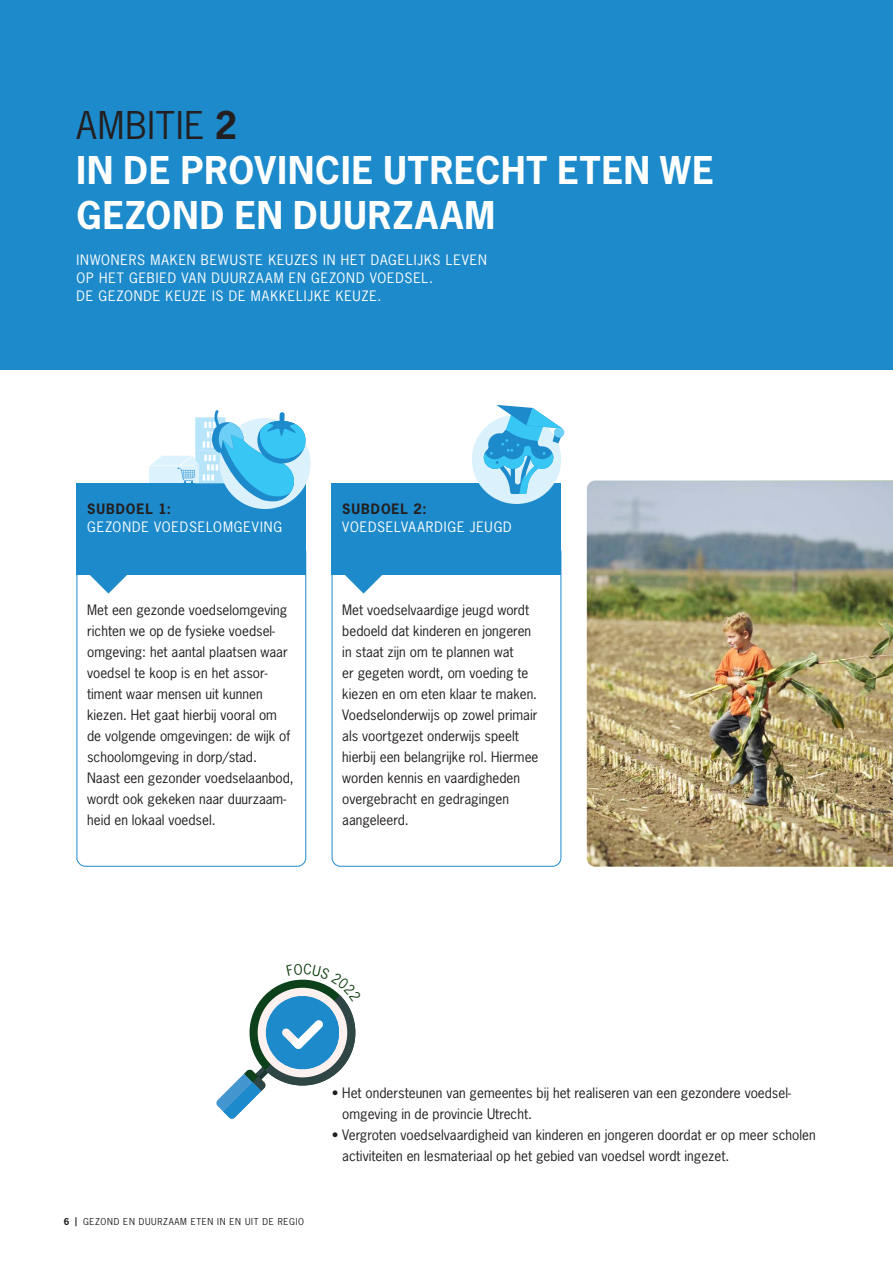
<style>
.page{position:relative;width:893px;height:1263px;background:#fff}
.page>*{position:absolute;margin:0;border:0;box-sizing:border-box;transform-origin:0 0}
.Kop_24pt_rood{font:700 36px "News Gothic Std";letter-spacing:.03em;color:#fff}
.Kop_24pt_rood-2{font:36px "News Gothic Std";letter-spacing:.025em;color:#231f20}
.Platte_tekst{font:13.5px/21px "News Gothic Std";color:#231f20}
.Subtitel{font:13.5px "News Gothic Std";letter-spacing:.065em;color:#fff}
.Subtitel-2{font:700 13.5px "News Gothic Std";letter-spacing:.065em;color:#231f20}
.t1{font:9px "News Gothic Std";letter-spacing:.075em;color:#231f20}
.s1{font-weight:700}
</style>
<div class="page">
<img style="left:587px;top:480px;width:306px;height:387px">
<div style="left:77px;top:543px;width:229px;height:324px;border:1px solid #1d8acb;border-radius:9px"></div>
<div style="left:332px;top:543px;width:229px;height:324px;border:1px solid #1d8acb;border-radius:9px"></div>
<div style="left:0;top:0;width:893px;height:370px;background:#1d8acb"></div>
<div style="left:77px;top:483px;width:229px;height:91px;background:#1d8acb"></div>
<div style="left:332px;top:483px;width:229px;height:91px;background:#1d8acb"></div>
<svg style="left:89px;top:574px;width:39px;height:20px"></svg>
<svg style="left:344px;top:574px;width:39px;height:20px"></svg>
<div style="left:472px;top:415px;width:89px;height:89px;background:#dbf2fc;border-radius:50%"></div>
<svg style="left:484px;top:405px;width:80px;height:89px"></svg>
<div style="left:220px;top:418px;width:91px;height:91px;background:#dbf2fc;border-radius:50%"></div>
<div style="left:149px;top:466px;width:50px;height:17px;background:#dcf2fc"></div>
<svg style="left:150px;top:410px;width:156px;height:91px"></svg>
<svg style="left:216px;top:979px;width:140px;height:140px"></svg>
<p class="Kop_24pt_rood-2" style="left:77px;top:102px;width:162px">AMBITIE <span class="s1">2</span></p>
<p class="Kop_24pt_rood" style="left:77px;top:146px;width:639px">IN DE PROVINCIE UTRECHT ETEN WE</p>
<p class="Kop_24pt_rood" style="left:77px;top:191px;width:420px">GEZOND EN DUURZAAM</p>
<p class="Subtitel" style="left:77px;top:251px;width:412px">INWONERS MAKEN BEWUSTE KEUZES IN HET DAGELIJKS LEVEN</p>
<p class="Subtitel" style="left:77px;top:269px;width:358px">OP HET GEBIED VAN DUURZAAM EN GEZOND VOEDSEL.</p>
<p class="Subtitel" style="left:77px;top:287px;width:306px">DE GEZONDE KEUZE IS DE MAKKELIJKE KEUZE.</p>
<p class="Subtitel-2" style="left:87px;top:500px;width:85px">SUBDOEL 1:</p>
<p class="Subtitel" style="left:87px;top:518px;width:196px">GEZONDE VOEDSELOMGEVING</p>
<p class="Platte_tekst" style="left:87px;top:599px;width:208px">Met een gezonde voedselomgeving richten we op de fysieke voedsel&shy;omgeving: het aantal plaatsen waar voedsel te koop is en het assor&shy;timent waar mensen uit kunnen kiezen. Het gaat hierbij vooral om de volgende omgevingen: de wijk of schoolomgeving in dorp/stad.<br>Naast een gezonder voedselaanbod, wordt ook gekeken naar duurzaam&shy;heid en lokaal voedsel.</p>
<p class="Subtitel-2" style="left:342px;top:500px;width:86px">SUBDOEL 2:</p>
<p class="Subtitel" style="left:342px;top:518px;width:171px">VOEDSELVAARDIGE JEUGD</p>
<p class="Platte_tekst" style="left:342px;top:599px;width:198px">Met voedselvaardige jeugd wordt bedoeld dat kinderen en jongeren in staat zijn om te plannen wat<br>er gegeten wordt, om voeding te kiezen en om eten klaar te maken.<br>Voedselonderwijs op zowel primair als voortgezet onderwijs speelt hierbij een belangrijke rol. Hiermee worden kennis en vaardigheden overgebracht en gedragingen aangeleerd.</p>
<p class="t1" style="left:64px;top:1215px;width:242px"><span class="s1">6 |</span> GEZOND EN DUURZAAM ETEN IN EN UIT DE REGIO</p>
<p class="Platte_tekst" style="left:342px;top:1082px;width:450px;text-indent:-11px">• Het ondersteunen van gemeentes bij het realiseren van een gezondere voedsel&shy;omgeving in de provincie Utrecht.</p>
<p class="Platte_tekst" style="left:342px;top:1124px;width:475px;text-indent:-11px">• Vergroten voedselvaardigheid van kinderen en jongeren doordat er op meer scholen activiteiten en lesmateriaal op het gebied van voedsel wordt ingezet.</p>
</div>
